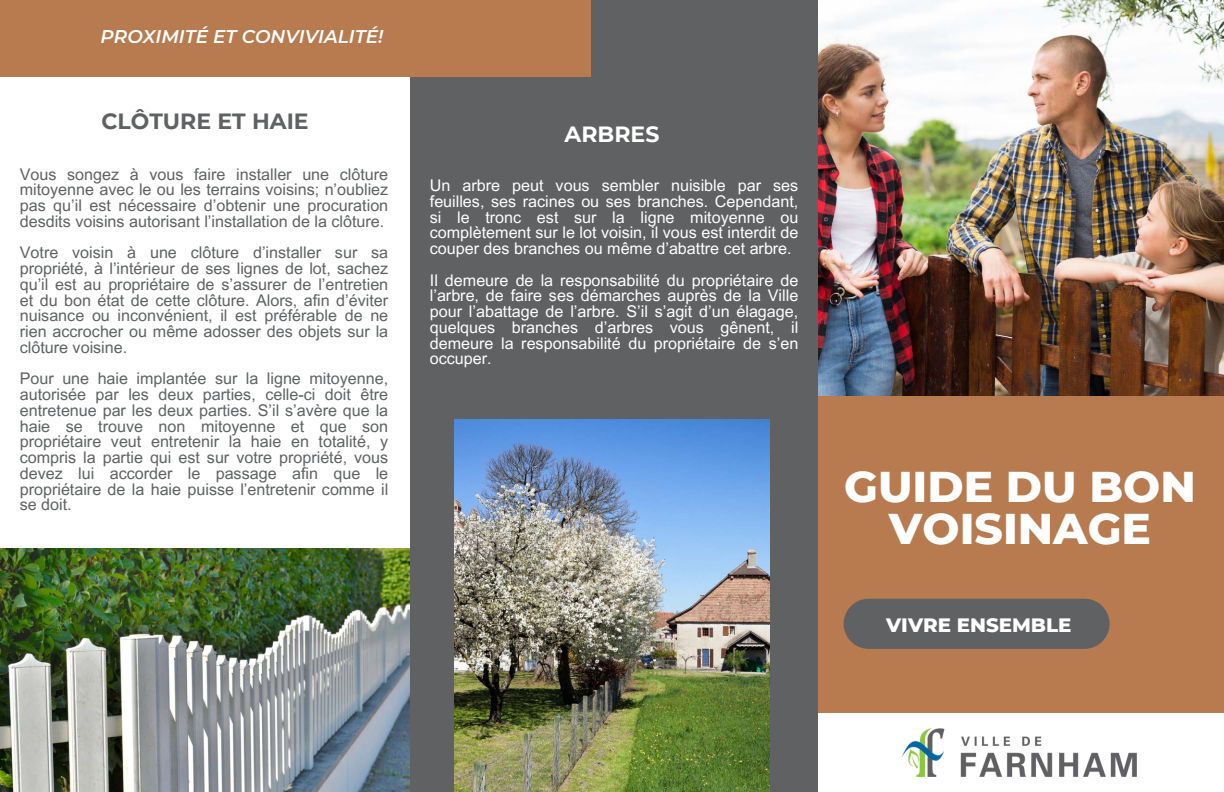
<style>
.page{position:relative;width:1224px;height:792px;background:#fff}
.page>*{position:absolute;margin:0;border:0;box-sizing:border-box;transform-origin:0 0}
.t1{font:800 43.9px/42px "Montserrat";color:#fff;text-align:center}
.t2{font:700 22px "Montserrat";color:#5f6162}
.t3{font:700 22px "Montserrat";color:#fff}
.t4{font:800 19.8px "Montserrat";color:#fff}
.t5{font:italic 600 18.4px "Montserrat";color:#fff}
.t6{font:16.1px/15.8px "Arial MT Pro";color:#5f6162;text-align:justify}
.t7{font:16.1px/15.8px "Arial MT Pro";color:#fff;text-align:justify}
</style>
<div class="page">
<img style="left:818px;top:0;width:406px;height:396px">
<div style="left:816px;top:396px;width:408px;height:316px;background:#b77b4f"></div>
<img style="left:0;top:549px;width:410px;height:243px">
<div style="left:869px;top:599px;width:216px;height:50px;background:#5f6162"></div>
<img style="left:903px;top:728px;width:234px;height:48px">
<div style="left:410px;top:0;width:408px;height:792px;background:#5f6162"></div>
<div style="left:0;top:0;width:591px;height:77px;background:#b77b4f"></div>
<img style="left:454px;top:420px;width:316px;height:372px">
<p class="t5" style="left:101px;top:26px;width:284px">PROXIMITÉ ET CONVIVIALITÉ!</p>
<p class="t2" style="left:101px;top:108px;width:209px">CLÔTURE ET HAIE</p>
<p class="t6" style="left:20px;top:168px;width:370px">Vous songez à vous faire installer une clôture mitoyenne avec le ou les terrains voisins; n’oubliez pas qu’il est nécessaire d’obtenir une procuration desdits voisins autorisant l’installation de la clôture.</p>
<p class="t6" style="left:20px;top:247px;width:370px">Votre voisin à une clôture d’installer sur sa propriété, à l’intérieur de ses lignes de lot, sachez qu’il est au propriétaire de s’assurer de l’entretien et du bon état de cette clôture. Alors, afin d’éviter nuisance ou inconvénient, il est préférable de ne rien accrocher ou même adosser des objets sur la clôture voisine.</p>
<h2 class="t6" style="left:20px;top:373px;width:370px">Pour une haie implantée sur la ligne mitoyenne, autorisée par les deux parties, celle-ci doit être entretenue par les deux parties. S’il s’avère que la haie se trouve non mitoyenne et que son propriétaire veut entretenir la haie en totalité, y compris la partie qui est sur votre propriété, vous devez lui accorder le passage afin que le propriétaire de la haie puisse l’entretenir comme il se doit.</h2>
<h1 class="t3" style="left:565px;top:121px;width:96px">ARBRES</h1>
<h3 class="t7" style="left:430px;top:180px;width:370px">Un arbre peut vous sembler nuisible par ses feuilles, ses racines ou ses branches. Cependant, si le tronc est sur la ligne mitoyenne ou complètement sur le lot voisin, il vous est interdit de couper des branches ou même d’abattre cet arbre.</h3>
<p class="t7" style="left:430px;top:274px;width:370px">Il demeure de la responsabilité du propriétaire de l’arbre, de faire ses démarches auprès de la Ville pour l’abattage de l’arbre. S’il s’agit d’un élagage, quelques branches d’arbres vous gênent, il demeure la responsabilité du propriétaire de s’en occuper.</p>
<h2 class="t1" style="left:844px;top:465px;width:353px">GUIDE DU BON<br>VOISINAGE</h2>
<p class="t4" style="left:886px;top:613px;width:187px">VIVRE ENSEMBLE</p>
</div>
